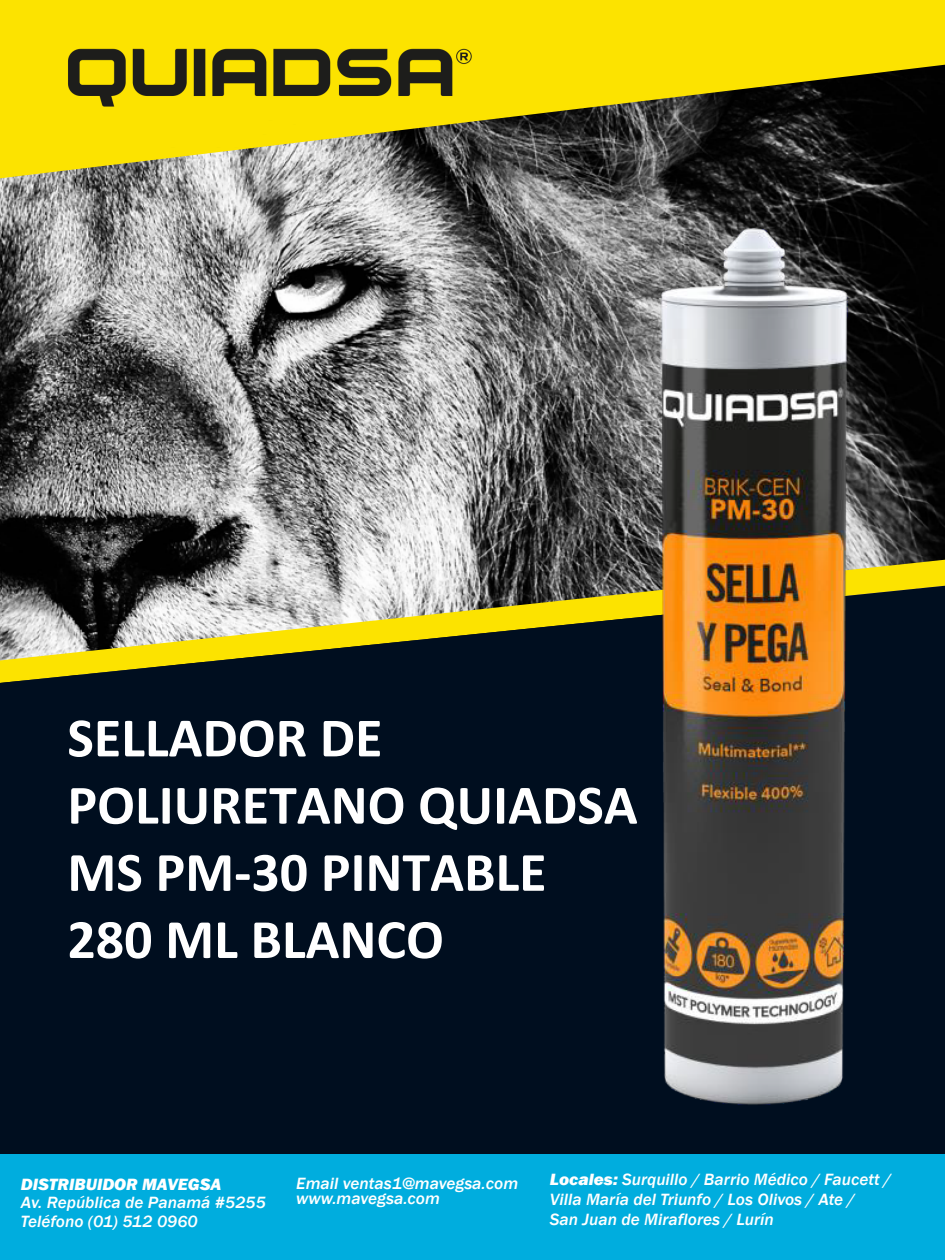
<style>
.page{position:relative;width:945px;height:1260px;background:#fff}
.page>*{position:absolute;margin:0;border:0;box-sizing:border-box;transform-origin:0 0}
.t1{font:700 56px/67.2px "Calibri";color:#fff}
.t2{font:italic 500 16.8px/20.1px "Franklin Gothic";color:#fff;scale:1.04 1}
.t3{font:italic 800 16.8px "Franklin Gothic";color:#fff;scale:1.04 1}
.s1{font-weight:800}
</style>
<div class="page">
<img style="left:0;top:0;width:945px;height:1260px">
<img style="left:0;top:65px;width:945px;height:521px">
<svg style="left:0;top:586px;width:945px;height:568px;background:#131f26"></svg>
<div style="left:0;top:1154px;width:945px;height:105px;background:#00adde"></div>
<img style="left:647px;top:229px;width:209px;height:897px">
<h1 class="t1" style="left:67px;top:703px;width:572px">SELLADOR DE<br>POLIURETANO QUIADSA<br>MS PM-30 PINTABLE<br>280 ML BLANCO</h1>
<p class="t3" style="left:21px;top:1174px;width:194px">DISTRIBUIDOR MAVEGSA</p>
<p class="t2" style="left:21px;top:1194px;width:237px;line-height:18.2px">Av. República de Panamá #5255<br>Teléfono (01) 512 0960</p>
<p class="t2" style="left:296px;top:1176px;width:215px;line-height:14.5px">Email ventas1@mavegsa.com www.mavegsa.com</p>
<p class="t2" style="left:550px;top:1170px;width:330px"><span class="s1">Locales:</span> Surquillo / Barrio Médico / Faucett /<br>Villa María del Triunfo / Los Olivos / Ate /<br>San Juan de Miraflores / Lurín</p>
</div>
